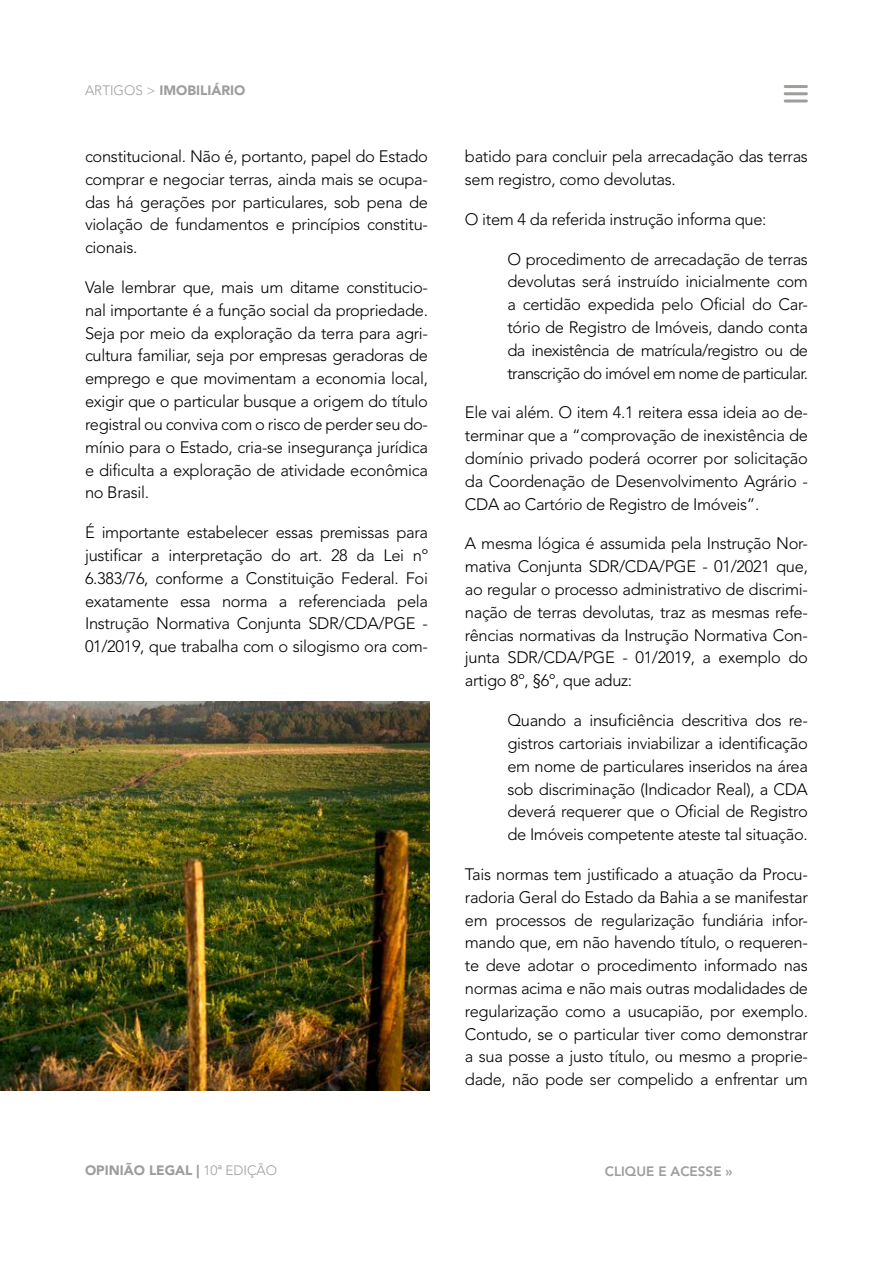
<style>
.page{position:relative;width:893px;height:1263px;background:#fff}
.page>*{position:absolute;margin:0;border:0;box-sizing:border-box;transform-origin:0 0}
.t1{font:300 16.5px/22.8px "Avenir LT Std";letter-spacing:-.02em;color:#000;text-align:justify}
.t2{font:900 13.5px "Avenir LT Std";color:#9d9d9c}
.t3{font:800 13.5px "Avenir LT Std";color:#9d9d9c}
.s1{font-weight:300}
</style>
<div class="page">
<hr style="left:785px;top:85px;width:21px;height:3px;background:#9e9e9c">
<hr style="left:785px;top:92px;width:21px;height:3px;background:#9e9e9c">
<hr style="left:785px;top:99px;width:21px;height:3px;background:#9e9e9c">
<img style="left:0;top:702px;width:430px;height:389px">
<p class="t2" style="left:85px;top:82px;width:162px"><span class="s1">ARTIGOS &gt;</span> IMOBILIÁRIO</p>
<p class="t1" style="left:85px;top:145px;width:345px">constitucional. Não é, portanto, papel do Estado comprar e negociar terras, ainda mais se ocupa&shy;das há gerações por particulares, sob pena de violação de fundamentos e princípios constitu&shy;cionais.</p>
<p class="t1" style="left:85px;top:276px;width:345px">Vale lembrar que, mais um ditame constitucio&shy;nal importante é a função social da propriedade.<br>Seja por meio da exploração da terra para agri&shy;cultura familiar, seja por empresas geradoras de emprego e que movimentam a economia local, exigir que o particular busque a origem do título registral ou conviva com o risco de perder seu do&shy;mínio para o Estado, cria-se insegurança jurídica e dificulta a exploração de atividade econômica no Brasil.</p>
<p class="t1" style="left:85px;top:521px;width:345px">É importante estabelecer essas premissas para justificar a interpretação do art. 28 da Lei nº 6.383/76, conforme a Constituição Federal. Foi exatamente essa norma a referenciada pela Instrução Normativa Conjunta SDR/CDA/PGE - 01/2019, que trabalha com o silogismo ora com-</p>
<p class="t1" style="left:465px;top:145px;width:344px">batido para concluir pela arrecadação das terras sem registro, como devolutas.</p>
<p class="t1" style="left:465px;top:208px;width:303px">O item 4 da referida instrução informa que:</p>
<p class="t1" style="left:507px;top:247px;width:302px">O procedimento de arrecadação de terras devolutas será instruído inicialmente com a certidão expedida pelo Oficial do Car&shy;tório de Registro de Imóveis, dando conta da inexistência de matrícula/registro ou de transcrição do imóvel em nome de particular.</p>
<p class="t1" style="left:465px;top:401px;width:345px">Ele vai além. O item 4.1 reitera essa ideia ao de&shy;terminar que a “comprovação de inexistência de domínio privado poderá ocorrer por solicitação da Coordenação de Desenvolvimento Agrário - CDA ao Cartório de Registro de Imóveis”.</p>
<p class="t1" style="left:465px;top:532px;width:345px">A mesma lógica é assumida pela Instrução Nor&shy;mativa Conjunta SDR/CDA/PGE - 01/2021 que, ao regular o processo administrativo de discrimi&shy;nação de terras devolutas, traz as mesmas refe&shy;rências normativas da Instrução Normativa Con&shy;junta SDR/CDA/PGE - 01/2019, a exemplo do artigo 8º, §6º, que aduz:</p>
<p class="t1" style="left:507px;top:709px;width:302px">Quando a insuficiência descritiva dos re&shy;gistros cartoriais inviabilizar a identificação em nome de particulares inseridos na área sob discriminação (Indicador Real), a CDA deverá requerer que o Oficial de Registro de Imóveis competente ateste tal situação.</p>
<p class="t1" style="left:465px;top:863px;width:345px">Tais normas tem justificado a atuação da Procu&shy;radoria Geral do Estado da Bahia a se manifestar em processos de regularização fundiária infor&shy;mando que, em não havendo título, o requeren&shy;te deve adotar o procedimento informado nas normas acima e não mais outras modalidades de regularização como a usucapião, por exemplo.<br>Contudo, se o particular tiver como demonstrar a sua posse a justo título, ou mesmo a proprie&shy;dade, não pode ser compelido a enfrentar um</p>
<p class="t2" style="left:85px;top:1162px;width:194px">OPINIÃO LEGAL | <span class="s1">10a EDIÇÃO</span></p>
<p class="t3" style="left:605px;top:1164px;width:129px">CLIQUE E ACESSE »</p>
</div>
